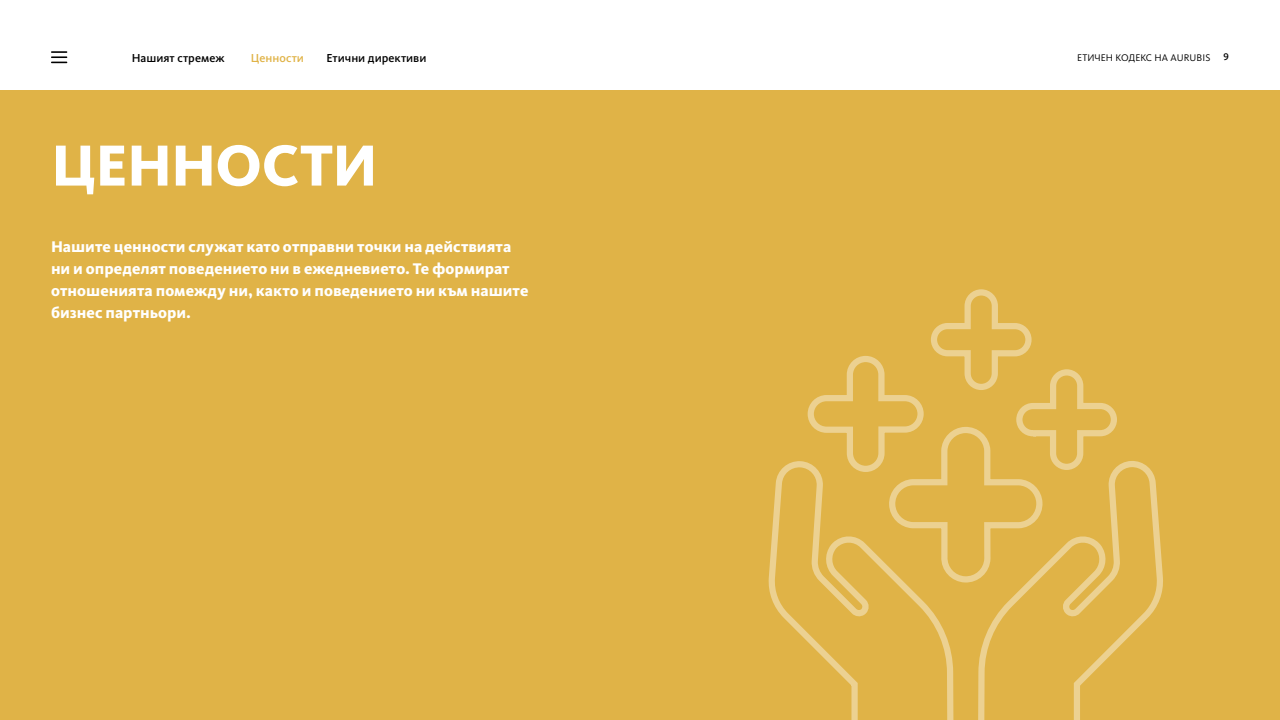
<style>
.page{position:relative;width:1280px;height:720px;background:#fff}
.page>*{position:absolute;margin:0;border:0;box-sizing:border-box;transform-origin:0 0}
.t1{font:800 60px "Kievit Pro";letter-spacing:-.015em;color:#fff}
.t2{font:800 16px/22px "Kievit Pro";letter-spacing:.005em;color:#fff}
.t3{font:500 12px "Kievit Pro";color:#000}
.t4{font:500 12px "Kievit Pro";color:#e0b347}
.t5{font:10px "Kievit Pro";color:#000}
.t6{font:500 10px "Kievit Pro";color:#000}
</style>
<div class="page">
<div style="left:0;top:90px;width:1280px;height:630px;background:#e0b347"></div>
<svg style="left:768px;top:289px;width:395px;height:431px"></svg>
<svg style="left:51px;top:51px;width:16px;height:12px"></svg>
<p class="t3" style="left:132px;top:51px;width:94px">Нашият стремеж</p>
<p class="t4" style="left:251px;top:51px;width:55px">Ценности</p>
<p class="t3" style="left:327px;top:51px;width:101px">Етични директиви</p>
<h1 class="t1" style="left:51px;top:130px;width:328px">ЦЕННОСТИ</h1>
<p class="t2" style="left:51px;top:236px;width:479px">Нашите ценности служат като отправни точки на действията ни и определят поведението ни в ежедневието. Те формират отношенията помежду ни, както и поведението ни към нашите бизнес партньори.</p>
<p class="t5" style="left:1077px;top:51px;width:135px">ЕТИЧЕН КОДЕКС НА AURUBIS</p>
<p class="t6" style="left:1224px;top:51px;width:7px">9</p>
</div>
